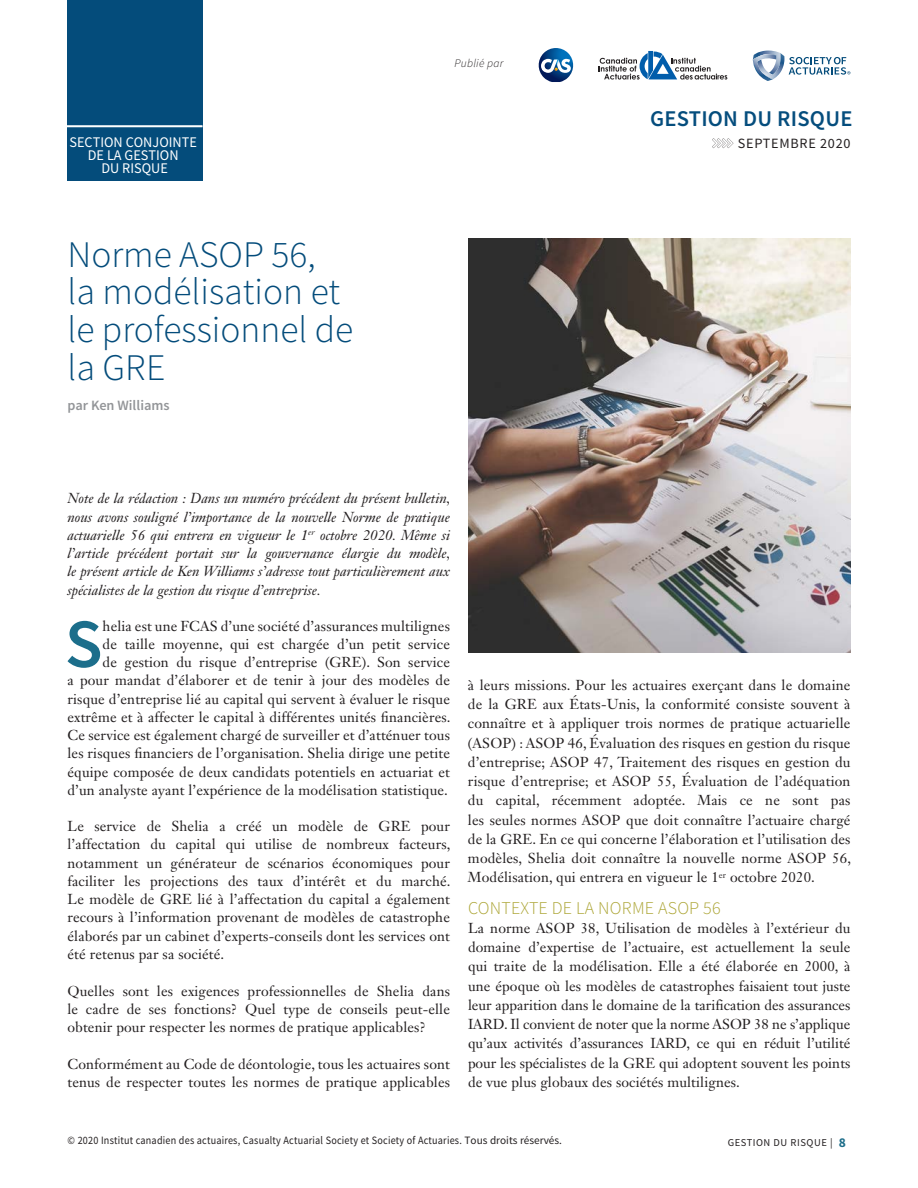
<style>
.page{position:relative;width:918px;height:1188px;background:#fff}
.page>*{position:absolute;margin:0;border:0;box-sizing:border-box;transform-origin:0 0}
.Article_Body_Drop_Ca{font:600 69.3px "Source Sans Pro";color:#1c6e8b}
.Article_TItle{font:300 37.5px/37.8px "Source Sans Pro";color:#044c7b}
.t1{font:600 22.5px "Source Sans Pro";letter-spacing:.01em;color:#054d7d}
.Article_Subhead_A{font:300 18px "Source Sans Pro";letter-spacing:.01em;color:#aca535}
.t2{font:14.7px/13.4px "Source Sans Pro";color:#fff;text-align:center}
.Article_Body{font:14.25px/19.2px "Janson Text LT Std";letter-spacing:.01em;color:#231f20;text-align:justify}
.Article_Body_Drop_Ca-2{font:14.25px/18.1px "Janson Text LT Std";letter-spacing:.01em;color:#231f20;text-align:right}
.Article_Body___space{font:italic 14.25px/18.3px "Janson Text LT Std";color:#231f20;text-align:justify}
.Article_Author_Bylin{font:600 14.25px "Source Sans Pro";color:#939598}
.t3{font:14.1px "Source Sans Pro";letter-spacing:.05em;color:#231f20}
.t4{font:12.3px/11.1px "Source Sans Pro";color:#fff;text-align:center}
.t5{font:italic 300 11.55px "Source Sans Pro";letter-spacing:.02em;color:#231f20}
.t6{font:11.25px "Source Sans Pro";letter-spacing:.02em;color:#231f20;scale:.9 1}
.t7{font:10.5px "Source Sans Pro";letter-spacing:.05em;color:#231f20}
.s1{font-weight:700;font-size:13.5px;color:#1d6e8a}
</style>
<div class="page">
<svg style="left:712px;top:138px;width:21px;height:10px"></svg>
<svg style="left:538px;top:48px;width:36px;height:34px"></svg>
<svg style="left:599px;top:51px;width:128px;height:29px"></svg>
<img style="left:764px;top:79px;width:9px;height:2px">
<svg style="left:753px;top:51px;width:97px;height:28px"></svg>
<div style="left:67px;top:0;width:135px;height:181px;background:#044c7b"></div>
<hr style="left:67px;top:125px;width:135px;height:2px;background:#fff">
<img style="left:468px;top:239px;width:382px;height:413px">
<p class="t4" style="left:88px;top:131px;width:76px">JOINT RISK<br>MANAGEMENT<br>SECTIO N</p>
<p class="t2" style="left:70px;top:135px;width:129px">SECTION CONJOINTE<br>DE LA GESTION<br>DU RISQUE</p>
<p class="Article_TItle" style="left:68px;top:235px;width:287px">Norme ASOP 56,<br>la modélisation et le professionnel de la GRE</p>
<p class="Article_Author_Bylin" style="left:68px;top:396px;width:104px">par Ken Williams</p>
<p class="t5" style="left:454px;top:56px;width:50px">Publié par</p>
<p class="t1" style="left:650px;top:104px;width:204px">GESTION DU RISQUE</p>
<p class="t3" style="left:738px;top:134px;width:114px">SEPTEMBRE 2020</p>
<p class="Article_Body___space" style="left:68px;top:489px;width:385px">Note de la rédaction : Dans un numéro précédent du présent bulletin, nous avons souligné l’importance de la nouvelle Norme de pratique actuarielle 56 qui entrera en vigueur le 1<sup>er</sup> octobre 2020. Même si l’article précédent portait sur la gouvernance élargie du modèle, le présent article de Ken Williams s’adresse tout particulièrement aux spécialistes de la gestion du risque d’entreprise.</p>
<p class="Article_Body_Drop_Ca" style="left:65px;top:600px;width:39px">S</p>
<p class="Article_Body_Drop_Ca-2" style="left:68px;top:617px;width:385px">helia est une FCAS d’une société d’assurances multilignes<br>de taille moyenne, qui est chargée d’un petit service<br>de gestion du risque d’entreprise (GRE). Son service<br>a pour mandat d’élaborer et de tenir à jour des modèles de risque d’entreprise lié au capital qui servent à évaluer le risque extrême et à affecter le capital à différentes unités financières.<br>Ce service est également chargé de surveiller et d’atténuer tous les risques financiers de l’organisation. Shelia dirige une petite équipe composée de deux candidats potentiels en actuariat et d’un analyste ayant l’expérience de la modélisation statistique.</p>
<p class="Article_Body" style="left:68px;top:817px;width:385px;line-height:18.3px">Le service de Shelia a créé un modèle de GRE pour l’affectation du capital qui utilise de nombreux facteurs, notamment un générateur de scénarios économiques pour faciliter les projections des taux d’intérêt et du marché.<br>Le modèle de GRE lié à l’affectation du capital a également recours à l’information provenant de modèles de catastrophe élaborés par un cabinet d’experts-conseils dont les services ont été retenus par sa société.</p>
<p class="Article_Body" style="left:68px;top:981px;width:384px;line-height:18.3px">Quelles sont les exigences professionnelles de Shelia dans le cadre de ses fonctions? Quel type de conseils peut-elle obtenir pour respecter les normes de pratique applicables?</p>
<p class="Article_Body" style="left:68px;top:1054px;width:384px;line-height:18.3px">Conformément au Code de déontologie, tous les actuaires sont tenus de respecter toutes les normes de pratique applicables</p>
<p class="Article_Body" style="left:468px;top:675px;width:385px">à leurs missions. Pour les actuaires exerçant dans le domaine de la GRE aux États-Unis, la conformité consiste souvent à connaître et à appliquer trois normes de pratique actuarielle (ASOP) : ASOP 46, Évaluation des risques en gestion du risque d’entreprise; ASOP 47, Traitement des risques en gestion du risque d’entreprise; et ASOP 55, Évaluation de l’adéquation du capital, récemment adoptée. Mais ce ne sont pas les seules normes ASOP que doit connaître l’actuaire chargé de la GRE. En ce qui concerne l’élaboration et l’utilisation des modèles, Shelia doit connaître la nouvelle norme ASOP 56, Modélisation, qui entrera en vigueur le 1<sup>er</sup> octobre 2020.</p>
<p class="Article_Subhead_A" style="left:468px;top:897px;width:254px">CONTEXTE DE LA NORME ASOP 56</p>
<p class="Article_Body" style="left:468px;top:918px;width:384px">La norme ASOP 38, Utilisation de modèles à l’extérieur du domaine d’expertise de l’actuaire, est actuellement la seule qui traite de la modélisation. Elle a été élaborée en 2000, à une époque où les modèles de catastrophes faisaient tout juste leur apparition dans le domaine de la tarification des assurances IARD. Il convient de noter que la norme ASOP 38 ne s’applique qu’aux activités d’assurances IARD, ce qui en réduit l’utilité pour les spécialistes de la GRE qui adoptent souvent les points de vue plus globaux des sociétés multilignes.</p>
<p class="t6" style="left:68px;top:1133px;width:551px">© 2020 Institut canadien des actuaires, Casualty Actuarial Society et Society of Actuaries. Tous droits réservés.</p>
<p class="t7" style="left:728px;top:1136px;width:120px">GESTION DU RISQUE | <span class="s1">8</span></p>
</div>
